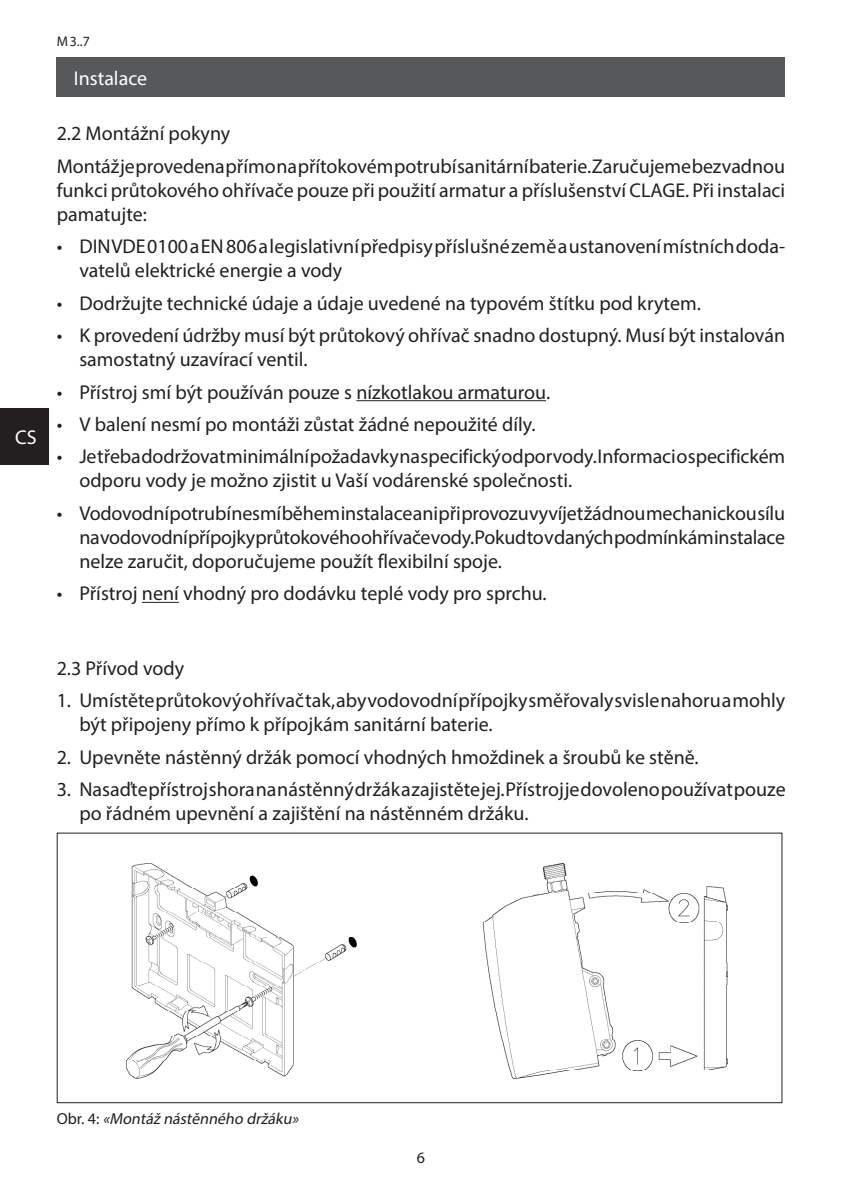
<style>
.page{position:relative;width:842px;height:1191px;background:#fff}
.page>*{position:absolute;margin:0;border:0;box-sizing:border-box;transform-origin:0 0}
._1_Body{font:20px/24px "Myriad Pro";color:#231f20}
.Kapitelformat_Lebend{font:20px "Myriad Pro";color:#fff}
.t1{font:italic 16px "Myriad Pro";color:#231f20}
.t2{font:16px "Myriad Pro";color:#231f20}
.t3{font:14px "Myriad Pro";color:#231f20}
.s1{font-style:normal}
</style>
<div class="page">
<div style="left:0;top:408px;width:48px;height:57px;background:#231f20"></div>
<div style="left:57px;top:57px;width:728px;height:39px;background:#57585a"></div>
<div style="left:57px;top:832px;width:725px;height:271px;border:1px solid #231f20"></div>
<img style="left:126px;top:863px;width:230px;height:215px">
<img style="left:484px;top:863px;width:243px;height:215px">
<hr style="left:356px;top:400px;width:190px;height:1px;background:#231f20">
<hr style="left:142px;top:602px;width:37px;height:1px;background:#231f20">
<p class="Kapitelformat_Lebend" style="left:15px;top:424px;width:23px">CS</p>
<p class="t3" style="left:57px;top:32px;width:35px">M3..7</p>
<p class="Kapitelformat_Lebend" style="left:74px;top:66px;width:75px">Instalace</p>
<p class="_1_Body" style="left:57px;top:121px;width:175px">2.2 Montážní pokyny</p>
<p class="_1_Body" style="left:57px;top:154px;width:730px;text-align:justify">Montáž je provedena přímo na přítokovém potrubí sanitární baterie. Zaručujeme bezvadnou funkci průtokového ohřívače pouze při použití armatur a příslušenství CLAGE. Při instalaci pamatujte:</p>
<p class="_1_Body" style="left:79px;top:234px;width:707px;text-indent:-23px">• DIN VDE 0100 a EN806 a legislativní předpisy příslušné země a ustanovení místních doda&shy;vatelů elektrické energie a vody</p>
<p class="_1_Body" style="left:57px;top:291px;width:646px">• Dodržujte technické údaje a údaje uvedené na typovém štítku pod krytem.</p>
<p class="_1_Body" style="left:79px;top:323px;width:707px;text-indent:-23px">• K provedení údržby musí být průtokový ohřívač snadno dostupný. Musí být instalován samostatný uzavírací ventil.</p>
<p class="_1_Body" style="left:57px;top:380px;width:495px">• Přístroj smí být používán pouze s nízkotlakou armaturou.</p>
<p class="_1_Body" style="left:57px;top:412px;width:480px">• V balení nesmí po montáži zůstat žádné nepoužité díly.</p>
<p class="_1_Body" style="left:79px;top:444px;width:707px;text-indent:-23px">• Je třeba dodržovat minimální požadavky na specifický odpor vody. Informaci o specifickém odporu vody je možno zjistit u Vaší vodárenské společnosti.</p>
<p class="_1_Body" style="left:79px;top:501px;width:707px;text-align:justify;text-indent:-23px">• Vodovodní potrubí nesmí během instalace ani při provozu vyvíjet žádnou mechanickou sílu na vodovodní přípojky průtokového ohřívače vody. Pokud to v daných podmínkám instalace nelze zaručit, doporučujeme použít flexibilní spoje.</p>
<p class="_1_Body" style="left:57px;top:581px;width:492px">• Přístroj není vhodný pro dodávku teplé vody pro sprchu.</p>
<p class="_1_Body" style="left:57px;top:655px;width:129px">2.3 Přívod vody</p>
<p class="_1_Body" style="left:79px;top:688px;width:707px;text-indent:-23px">1. Umístěte průtokový ohřívač tak, aby vodovodní přípojky směřovaly svisle nahoru a mohly být připojeny přímo k přípojkám sanitární baterie.</p>
<p class="_1_Body" style="left:57px;top:744px;width:643px">2. Upevněte nástěnný držák pomocí vhodných hmoždinek a šroubů ke stěně.</p>
<p class="_1_Body" style="left:79px;top:777px;width:708px;text-indent:-23px">3. Nasaďte přístroj shora na nástěnný držák a zajistěte jej. Přístroj je dovoleno používat pouze po řádném upevnění a zajištění na nástěnném držáku.</p>
<p class="t1" style="left:57px;top:1108px;width:247px"><span class="s1">O b r. 4 :</span> «Montáž nástěnného držáku»</p>
<p class="t2" style="left:417px;top:1147px;width:10px">6</p>
</div>
